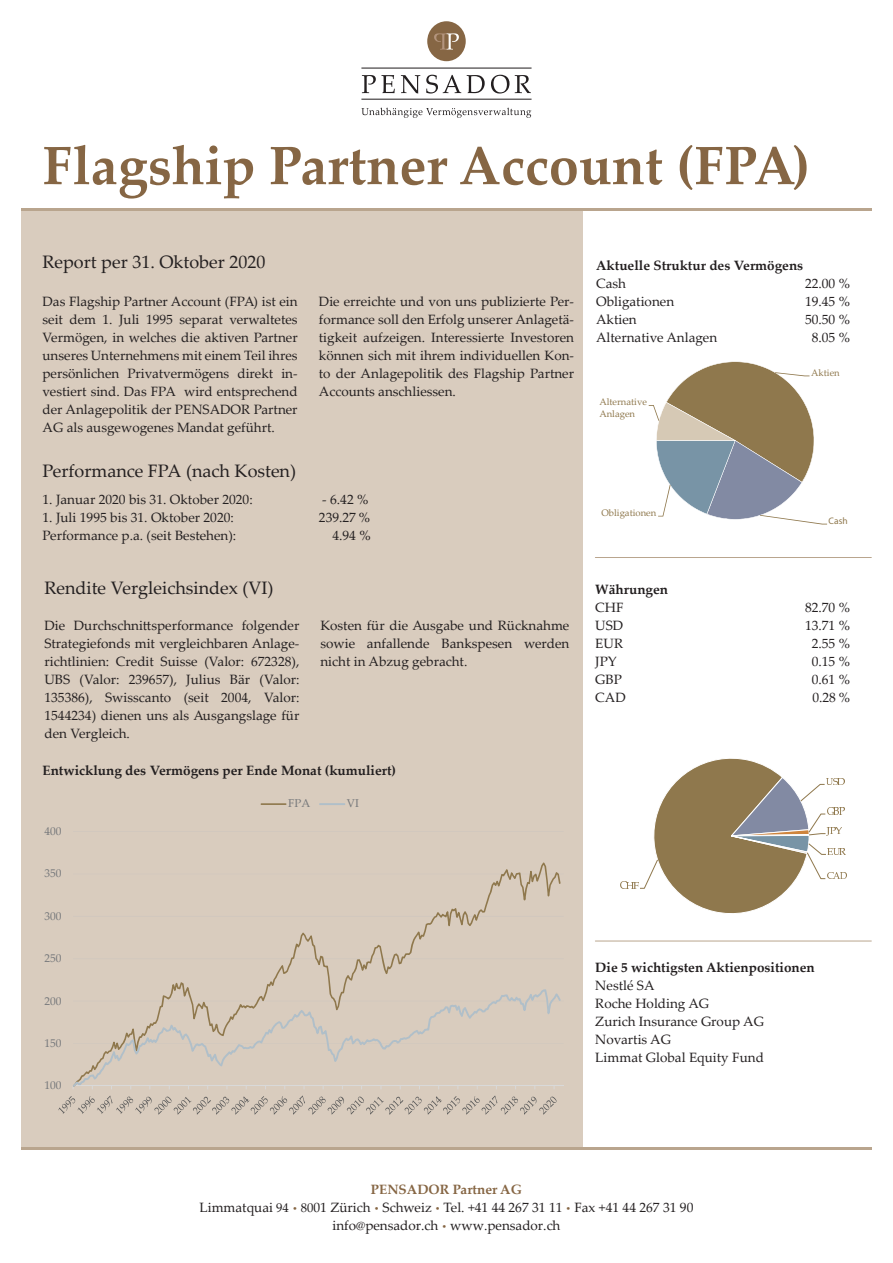
<style>
.page{position:relative;width:893px;height:1263px;background:#fff}
.page>*{position:absolute;margin:0;border:0;box-sizing:border-box;transform-origin:0 0}
.t1{font:700 54px "Palatino Linotype";color:#866644}
.t2{font:18px "Palatino Linotype";color:#231f20}
.t3{font:13.5px/18px "Palatino Linotype";color:#231f20;text-align:justify}
.t4{font:700 13.5px "Palatino Linotype";color:#231f20}
.t5{font:700 13.5px "Palatino Linotype";color:#866644}
.t6{font:11.4px "Palatino Linotype";color:#76787b}
.t7{font:9.45px/11.4px "Palatino Linotype";color:#8f784d}
.t8{font:9.45px "Myriad Pro";color:#8f784d}
.s1{font-size:12.75px}
.s2{font-weight:700;font-size:9.6px;color:#866644}
</style>
<div class="page">
<div style="left:21px;top:210px;width:562px;height:938px;background:#d9ccbe"></div>
<hr style="left:21px;top:208px;width:851px;height:2px;background:#b9a58e">
<hr style="left:21px;top:1147px;width:851px;height:2px;background:#b9a58e">
<hr style="left:595px;top:557px;width:276px;height:1px;background:#b9a58e">
<hr style="left:595px;top:941px;width:276px;height:1px;background:#b9a58e">
<svg style="left:620px;top:758px;width:226px;height:156px"></svg>
<svg style="left:649px;top:361px;width:178px;height:164px"></svg>
<hr style="left:73px;top:831px;width:491px;height:1px;background:#cfc7bf">
<hr style="left:73px;top:874px;width:491px;height:1px;background:#cfc7bf">
<hr style="left:73px;top:916px;width:491px;height:1px;background:#cfc7bf">
<hr style="left:73px;top:958px;width:491px;height:1px;background:#cfc7bf">
<hr style="left:73px;top:1001px;width:491px;height:1px;background:#cfc7bf">
<hr style="left:73px;top:1043px;width:491px;height:1px;background:#cfc7bf">
<hr style="left:73px;top:1085px;width:491px;height:1px;background:#d9d9d9">
<svg style="left:171px;top:862px;width:390px;height:127px"></svg>
<svg style="left:73px;top:989px;width:488px;height:98px"></svg>
<svg style="left:58px;top:1095px;width:499px;height:19px"></svg>
<hr style="left:261px;top:803px;width:25px;height:2px;background:#8f784d">
<hr style="left:319px;top:803px;width:26px;height:2px;background:#b0bfc9">
<div style="left:427px;top:21px;width:39px;height:40px;background:#866644;border-radius:50%"></div>
<svg style="left:434px;top:33px;width:25px;height:17px"></svg>
<svg style="left:362px;top:75px;width:33px;height:18px"></svg>
<svg style="left:401px;top:75px;width:19px;height:19px"></svg>
<svg style="left:426px;top:75px;width:35px;height:19px"></svg>
<svg style="left:467px;top:75px;width:18px;height:18px"></svg>
<svg style="left:491px;top:75px;width:18px;height:19px"></svg>
<svg style="left:515px;top:75px;width:16px;height:18px"></svg>
<svg style="left:361px;top:108px;width:170px;height:10px"></svg>
<hr style="left:361px;top:99px;width:170px;height:1px;background:#231f20">
<hr style="left:361px;top:68px;width:170px;height:1px;background:#231f20">
<p class="t1" style="left:43px;top:127px;width:769px">Flagship Partner Account (FPA)</p>
<p class="t2" style="left:43px;top:249px;width:224px">Report per 31. Oktober 2020</p>
<p class="t3" style="left:43px;top:292px;width:257px">Das Flagship Partner Account (FPA) ist ein seit dem 1. Juli 1995 separat verwaltetes Vermögen, in welches die aktiven Partner unseres Unternehmens mit einem Teil ihres persönlichen Privatvermögens direkt in&shy;vestiert sind. Das FPA wird entsprechend der Anlagepolitik der PENSADOR Partner AG als ausgewogenes Mandat geführt.</p>
<p class="t2" style="left:43px;top:458px;width:255px">Performance FPA (nach Kosten)</p>
<p class="t3" style="left:43px;top:490px;width:212px">1. Januar 2020 bis 31. Oktober 2020:</p>
<p class="t3" style="left:43px;top:508px;width:193px">1. Juli 1995 bis 31. Oktober 2020:</p>
<p class="t3" style="left:43px;top:526px;width:195px">Performance p.a. (seit Bestehen):</p>
<p class="t3" style="left:319px;top:292px;width:257px">Die erreichte und von uns publizierte Per&shy;formance soll den Erfolg unserer Anlagetä&shy;tigkeit aufzeigen. Interessierte Investoren können sich mit ihrem individuellen Kon&shy;to der Anlagepolitik des Flagship Partner Accounts anschliessen.</p>
<p class="t3" style="left:322px;top:490px;width:48px">- 6.42 %</p>
<p class="t3" style="left:319px;top:508px;width:53px">239.27 %</p>
<p class="t3" style="left:332px;top:526px;width:40px">4.94 %</p>
<p class="t2" style="left:44px;top:575px;width:231px">Rendite Vergleichsindex (VI)</p>
<p class="t3" style="left:44px;top:616px;width:257px">Die Durchschnittsperformance folgender Strategiefonds mit vergleichbaren Anlage&shy;richtlinien: Credit Suisse (Valor: 672328), UBS (Valor: 239657), Julius Bär (Valor:<br>135386), Swisscanto (seit 2004, Valor:<br>1544234) dienen uns als Ausgangslage für den Vergleich.</p>
<p class="t3" style="left:320px;top:616px;width:251px">Kosten für die Ausgabe und Rücknahme sowie anfallende Bankspesen werden nicht in Abzug gebracht.</p>
<p class="t4" style="left:43px;top:761px;width:355px">Entwicklung des Vermögens per Ende Monat (kumuliert)</p>
<p class="t6" style="left:44px;top:823px;width:19px">400</p>
<p class="t6" style="left:44px;top:865px;width:19px">350</p>
<p class="t6" style="left:44px;top:908px;width:19px">300</p>
<p class="t6" style="left:44px;top:950px;width:19px">250</p>
<p class="t6" style="left:44px;top:992px;width:19px">200</p>
<p class="t6" style="left:44px;top:1035px;width:19px">150</p>
<p class="t6" style="left:44px;top:1077px;width:19px">100</p>
<p class="t6" style="left:288px;top:795px;width:24px">FPA</p>
<p class="t6" style="left:347px;top:795px;width:14px">VI</p>
<p class="t4" style="left:596px;top:256px;width:209px">Aktuelle Struktur des Vermögens</p>
<p class="t3" style="left:596px;top:274px;width:31px">Cash</p>
<p class="t3" style="left:596px;top:292px;width:80px">Obligationen</p>
<p class="t3" style="left:596px;top:310px;width:42px">Aktien</p>
<p class="t3" style="left:596px;top:328px;width:123px">Alternative Anlagen</p>
<p class="t3" style="left:805px;top:274px;width:47px">22.00 %</p>
<p class="t3" style="left:805px;top:292px;width:47px">19.45 %</p>
<p class="t3" style="left:805px;top:310px;width:47px">50.50 %</p>
<p class="t3" style="left:812px;top:328px;width:40px">8.05 %</p>
<p class="t7" style="left:599px;top:396px;width:49px">Alternative<br>Anlagen</p>
<p class="t7" style="left:601px;top:507px;width:56px">Obligationen</p>
<p class="t4" style="left:595px;top:580px;width:74px">Währungen</p>
<p class="t3" style="left:595px;top:598px;width:30px">CHF</p>
<p class="t3" style="left:595px;top:616px;width:30px">USD</p>
<p class="t3" style="left:595px;top:634px;width:29px">EUR</p>
<p class="t3" style="left:595px;top:652px;width:23px">JPY</p>
<p class="t3" style="left:595px;top:670px;width:28px">GBP</p>
<p class="t3" style="left:595px;top:688px;width:32px">CAD</p>
<p class="t7" style="left:811px;top:367px;width:30px">Aktien</p>
<p class="t8" style="left:829px;top:515px;width:21px">Cash</p>
<p class="t3" style="left:805px;top:598px;width:47px">82.70 %</p>
<p class="t3" style="left:805px;top:616px;width:47px">13.71 %</p>
<p class="t3" style="left:812px;top:634px;width:40px">2.55 %</p>
<p class="t3" style="left:812px;top:652px;width:40px">0.15 %</p>
<p class="t3" style="left:812px;top:670px;width:40px">0.61 %</p>
<p class="t3" style="left:812px;top:688px;width:39px">0.28 %</p>
<p class="t4" style="left:595px;top:958px;width:221px">Die 5 wichtigsten Aktienpositionen</p>
<p class="t3" style="left:595px;top:976px;width:61px">Nestlé SA</p>
<p class="t3" style="left:595px;top:994px;width:115px">Roche Holding AG</p>
<p class="t3" style="left:595px;top:1012px;width:170px">Zurich Insurance Group AG</p>
<p class="t3" style="left:595px;top:1030px;width:77px">Novartis AG</p>
<p class="t3" style="left:595px;top:1048px;width:170px">Limmat Global Equity Fund</p>
<p class="t5" style="left:371px;top:1180px;width:153px">PENSADOR Partner AG</p>
<p class="t3" style="left:199px;top:1198px;width:495px">Limmatquai <span class="s1">94</span> <span class="s2">•</span> <span class="s1">80</span>01 Zürich <span class="s2">•</span> Schweiz <span class="s2">•</span> Tel. +41 44 267 31 11 <span class="s2">•</span> Fax +41 44 267 31 90</p>
<p class="t3" style="left:332px;top:1216px;width:230px">info@pensador.ch <span class="s2">•</span> www.pensador.ch</p>
</div>
